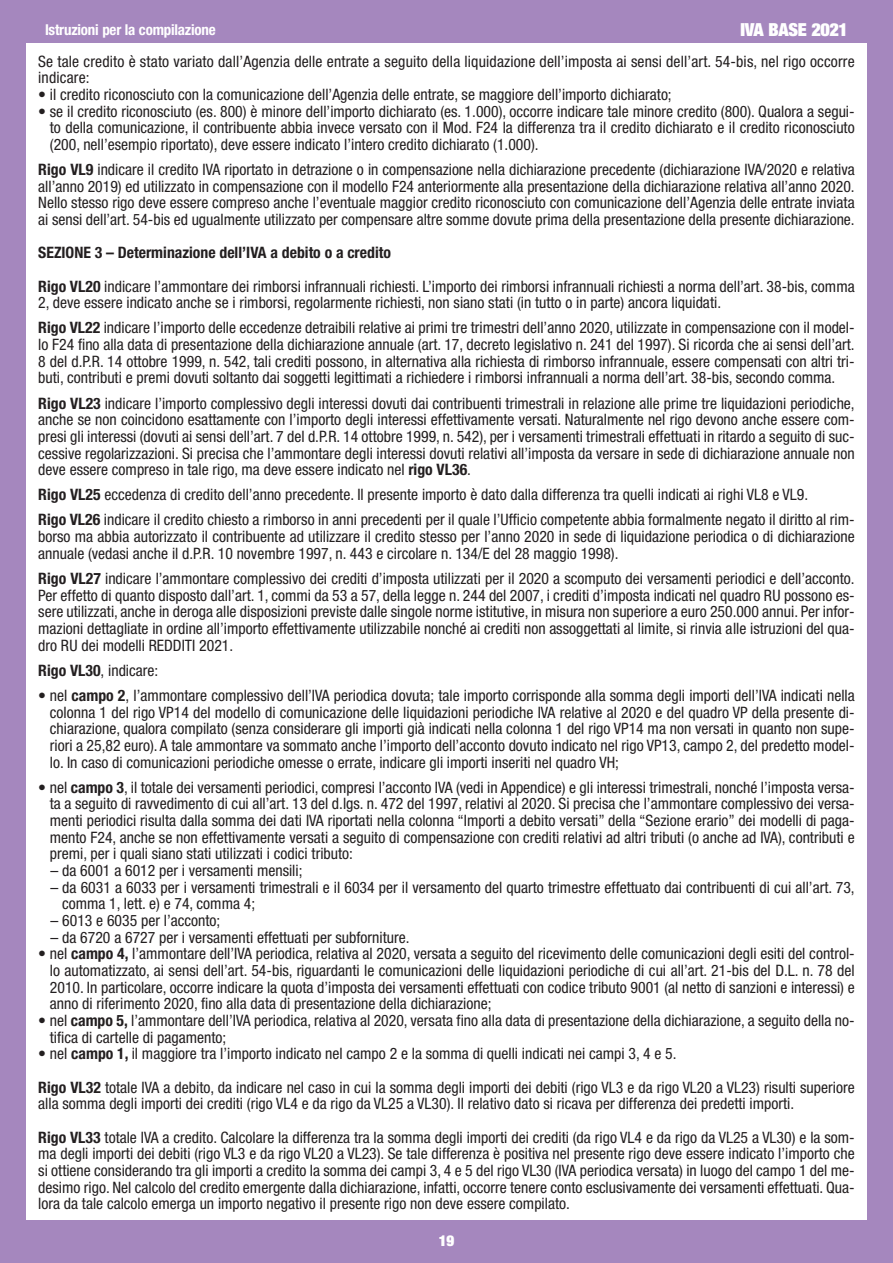
<style>
.page{position:relative;width:893px;height:1263px;background:#fff}
.page>*{position:absolute;margin:0;border:0;box-sizing:border-box;transform-origin:0 0}
.t1{font:900 expanded 18px "Helvetica Neue";letter-spacing:-.015em;color:#fff}
.t2{font:condensed 15.75px/16.6px "Helvetica Neue";color:#231f20}
.t3{font:700 condensed 15px "Helvetica Neue";letter-spacing:-.015em;color:#fff}
.t4{font:900 expanded 15px "Helvetica Neue";color:#fff}
.s1{font-weight:700}
</style>
<div class="page">
<div style="left:0;top:0;width:893px;height:43px;background:#a587be"></div>
<div style="left:0;top:40px;width:26px;height:1185px;background:#a587be"></div>
<div style="left:867px;top:39px;width:26px;height:1185px;background:#a587be"></div>
<div style="left:0;top:1220px;width:893px;height:42px;background:#a587be"></div>
<p class="t3" style="left:45px;top:24px;width:172px">Istruzioni per la compilazione</p>
<p class="t1" style="left:740px;top:24px;width:109px">IVA BASE 2021</p>
<p class="t2" style="left:38px;top:54px;width:818px">Se tale credito è stato variato dall’Agenzia delle entrate a seguito della liquidazione dell’imposta ai sensi dell’art. 54-bis, nel rigo occorre indicare:</p>
<p class="t2" style="left:38px;top:87px;width:635px">• il credito riconosciuto con la comunicazione dell’Agenzia delle entrate, se maggiore dell’importo dichiarato;</p>
<p class="t2" style="left:50px;top:104px;width:806px;text-align:justify;text-indent:-12px">• se il credito riconosciuto (es. 800) è minore dell’importo dichiarato (es. 1.000), occorre indicare tale minore credito (800). Qualora a segui&shy;to della comunicazione, il contribuente abbia invece versato con il Mod. F24 la differenza tra il credito dichiarato e il credito riconosciuto (200, nell’esempio riportato), deve essere indicato l’intero credito dichiarato (1.000).</p>
<p class="t2" style="left:38px;top:162px;width:818px;text-align:justify"><span class="s1">Rigo VL9</span> indicare il credito IVA riportato in detrazione o in compensazione nella dichiarazione precedente (dichiarazione IVA/2020 e relativa all’anno 2019) ed utilizzato in compensazione con il modello F24 anteriormente alla presentazione della dichiarazione relativa all’anno 2020.<br>Nello stesso rigo deve essere compreso anche l’eventuale maggior credito riconosciuto con comunicazione dell’Agenzia delle entrate inviata ai sensi dell’art. 54-bis ed ugualmente utilizzato per compensare altre somme dovute prima della presentazione della presente dichiarazione.</p>
<p class="t2" style="left:38px;top:237px;width:818px;line-height:33.3px"><span class="s1">SEZIONE 3 – Determinazione dell’IVA a debito o a credito<br>Rigo VL20</span> indicare l’ammontare dei rimborsi infrannuali richiesti. L’importo dei rimborsi infrannuali richiesti a norma dell’art. 38-bis, comma</p>
<p class="t2" style="left:38px;top:291px;width:818px;line-height:25.2px">2, deve essere indicato anche se i rimborsi, regolarmente richiesti, non siano stati (in tutto o in parte) ancora liquidati.<br><span class="s1">Rigo VL22</span> indicare l’importo delle eccedenze detraibili relative ai primi tre trimestri dell’anno 2020, utilizzate in compensazione con il model-</p>
<p class="t2" style="left:38px;top:337px;width:818px;text-align:justify">lo F24 fino alla data di presentazione della dichiarazione annuale (art. 17, decreto legislativo n. 241 del 1997). Si ricorda che ai sensi dell’art.<br>8 del d.P.R. 14 ottobre 1999, n. 542, tali crediti possono, in alternativa alla richiesta di rimborso infrannuale, essere compensati con altri tri&shy;buti, contributi e premi dovuti soltanto dai soggetti legittimati a richiedere i rimborsi infrannuali a norma dell’art. 38-bis, secondo comma.</p>
<p class="t2" style="left:38px;top:396px;width:818px;text-align:justify"><span class="s1">Rigo VL23</span> indicare l’importo complessivo degli interessi dovuti dai contribuenti trimestrali in relazione alle prime tre liquidazioni periodiche, anche se non coincidono esattamente con l’importo degli interessi effettivamente versati. Naturalmente nel rigo devono anche essere com&shy;presi gli interessi (dovuti ai sensi dell’art. 7 del d.P.R. 14 ottobre 1999, n. 542), per i versamenti trimestrali effettuati in ritardo a seguito di suc&shy;cessive regolarizzazioni. Si precisa che l’ammontare degli interessi dovuti relativi all’imposta da versare in sede di dichiarazione annuale non deve essere compreso in tale rigo, ma deve essere indicato nel <span class="s1">rigo VL36</span>.</p>
<p class="t2" style="left:38px;top:483px;width:818px;line-height:25.2px"><span class="s1">Rigo VL25</span> eccedenza di credito dell’anno precedente. Il presente importo è dato dalla differenza tra quelli indicati ai righi VL8 e VL9.<br><span class="s1">Rigo VL26</span> indicare il credito chiesto a rimborso in anni precedenti per il quale l’Ufficio competente abbia formalmente negato il diritto al rim-</p>
<p class="t2" style="left:38px;top:530px;width:818px">borso ma abbia autorizzato il contribuente ad utilizzare il credito stesso per l’anno 2020 in sede di liquidazione periodica o di dichiarazione annuale (vedasi anche il d.P.R. 10 novembre 1997, n. 443 e circolare n. 134/E del 28 maggio 1998).</p>
<p class="t2" style="left:38px;top:571px;width:818px;text-align:justify"><span class="s1">Rigo VL27</span> indicare l’ammontare complessivo dei crediti d’imposta utilizzati per il 2020 a scomputo dei versamenti periodici e dell’acconto.<br>Per effetto di quanto disposto dall’art. 1, commi da 53 a 57, della legge n. 244 del 2007, i crediti d’imposta indicati nel quadro RU possono es&shy;sere utilizzati, anche in deroga alle disposizioni previste dalle singole norme istitutive, in misura non superiore a euro 250.000 annui. Per infor&shy;mazioni dettagliate in ordine all’importo effettivamente utilizzabile nonché ai crediti non assoggettati al limite, si rinvia alle istruzioni del qua&shy;dro RU dei modelli REDDITI 2021.</p>
<p class="t2" style="left:38px;top:663px;width:122px"><span class="s1">Rigo VL30</span>, indicare:</p>
<p class="t2" style="left:50px;top:688px;width:806px;text-align:justify;text-indent:-12px">• nel <span class="s1">campo 2</span>, l’ammontare complessivo dell’IVA periodica dovuta; tale importo corrisponde alla somma degli importi dell’IVA indicati nella colonna 1 del rigo VP14 del modello di comunicazione delle liquidazioni periodiche IVA relative al 2020 e del quadro VP della presente di&shy;chiarazione, qualora compilato (senza considerare gli importi già indicati nella colonna 1 del rigo VP14 ma non versati in quanto non supe&shy;riori a 25,82 euro). A tale ammontare va sommato anche l’importo dell’acconto dovuto indicato nel rigo VP13, campo 2, del predetto model&shy;lo. In caso di comunicazioni periodiche omesse o errate, indicare gli importi inseriti nel quadro VH;</p>
<p class="t2" style="left:50px;top:780px;width:806px;text-align:justify;text-indent:-12px">• nel <span class="s1">campo 3</span>, il totale dei versamenti periodici, compresi l’acconto IVA (vedi in Appendice) e gli interessi trimestrali, nonché l’imposta versa&shy;ta a seguito di ravvedimento di cui all’art. 13 del d.lgs. n. 472 del 1997, relativi al 2020. Si precisa che l’ammontare complessivo dei versa&shy;menti periodici risulta dalla somma dei dati IVA riportati nella colonna “Importi a debito versati” della “Sezione erario” dei modelli di paga&shy;mento F24, anche se non effettivamente versati a seguito di compensazione con crediti relativi ad altri tributi (o anche ad IVA), contributi e premi, per i quali siano stati utilizzati i codici tributo:</p>
<p class="t2" style="left:51px;top:863px;width:253px">– da 6001 a 6012 per i versamenti mensili;</p>
<p class="t2" style="left:62px;top:880px;width:794px;text-indent:-11px">– da 6031 a 6033 per i versamenti trimestrali e il 6034 per il versamento del quarto trimestre effettuato dai contribuenti di cui all’art. 73, comma 1, lett. e) e 74, comma 4;</p>
<p class="t2" style="left:51px;top:913px;width:171px">– 6013 e 6035 per l’acconto;</p>
<p class="t2" style="left:51px;top:930px;width:360px">– da 6720 a 6727 per i versamenti effettuati per subforniture.</p>
<p class="t2" style="left:50px;top:947px;width:806px;text-align:justify;text-indent:-12px">• nel <span class="s1">campo 4,</span> l’ammontare dell’IVA periodica, relativa al 2020, versata a seguito del ricevimento delle comunicazioni degli esiti del control&shy;lo automatizzato, ai sensi dell’art. 54-bis, riguardanti le comunicazioni delle liquidazioni periodiche di cui all’art. 21-bis del D.L. n. 78 del 2010. In particolare, occorre indicare la quota d’imposta dei versamenti effettuati con codice tributo 9001 (al netto di sanzioni e interessi) e anno di riferimento 2020, fino alla data di presentazione della dichiarazione;</p>
<p class="t2" style="left:50px;top:1013px;width:806px;text-indent:-12px">• nel <span class="s1">campo 5,</span> l’ammontare dell’IVA periodica, relativa al 2020, versata fino alla data di presentazione della dichiarazione, a seguito della no&shy;tifica di cartelle di pagamento;</p>
<p class="t2" style="left:38px;top:1038px;width:818px;line-height:33.3px">• nel <span class="s1">campo 1,</span> il maggiore tra l’importo indicato nel campo 2 e la somma di quelli indicati nei campi 3, 4 e 5.<br><span class="s1">Rigo VL32</span> totale IVA a debito, da indicare nel caso in cui la somma degli importi dei debiti (rigo VL3 e da rigo VL20 a VL23) risulti superiore</p>
<p class="t2" style="left:38px;top:1088px;width:818px;line-height:33.3px">alla somma degli importi dei crediti (rigo VL4 e da rigo da VL25 a VL30). Il relativo dato si ricava per differenza dei predetti importi.<br><span class="s1">Rigo VL33</span> totale IVA a credito. Calcolare la differenza tra la somma degli importi dei crediti (da rigo VL4 e da rigo da VL25 a VL30) e la som-</p>
<p class="t2" style="left:38px;top:1147px;width:818px;text-align:justify">ma degli importi dei debiti (rigo VL3 e da rigo VL20 a VL23). Se tale differenza è positiva nel presente rigo deve essere indicato l’importo che si ottiene considerando tra gli importi a credito la somma dei campi 3, 4 e 5 del rigo VL30 (IVA periodica versata) in luogo del campo 1 del me&shy;desimo rigo. Nel calcolo del credito emergente dalla dichiarazione, infatti, occorre tenere conto esclusivamente dei versamenti effettuati. Qua&shy;lora da tale calcolo emerga un importo negativo il presente rigo non deve essere compilato.</p>
<p class="t4" style="left:439px;top:1235px;width:17px">19</p>
</div>
